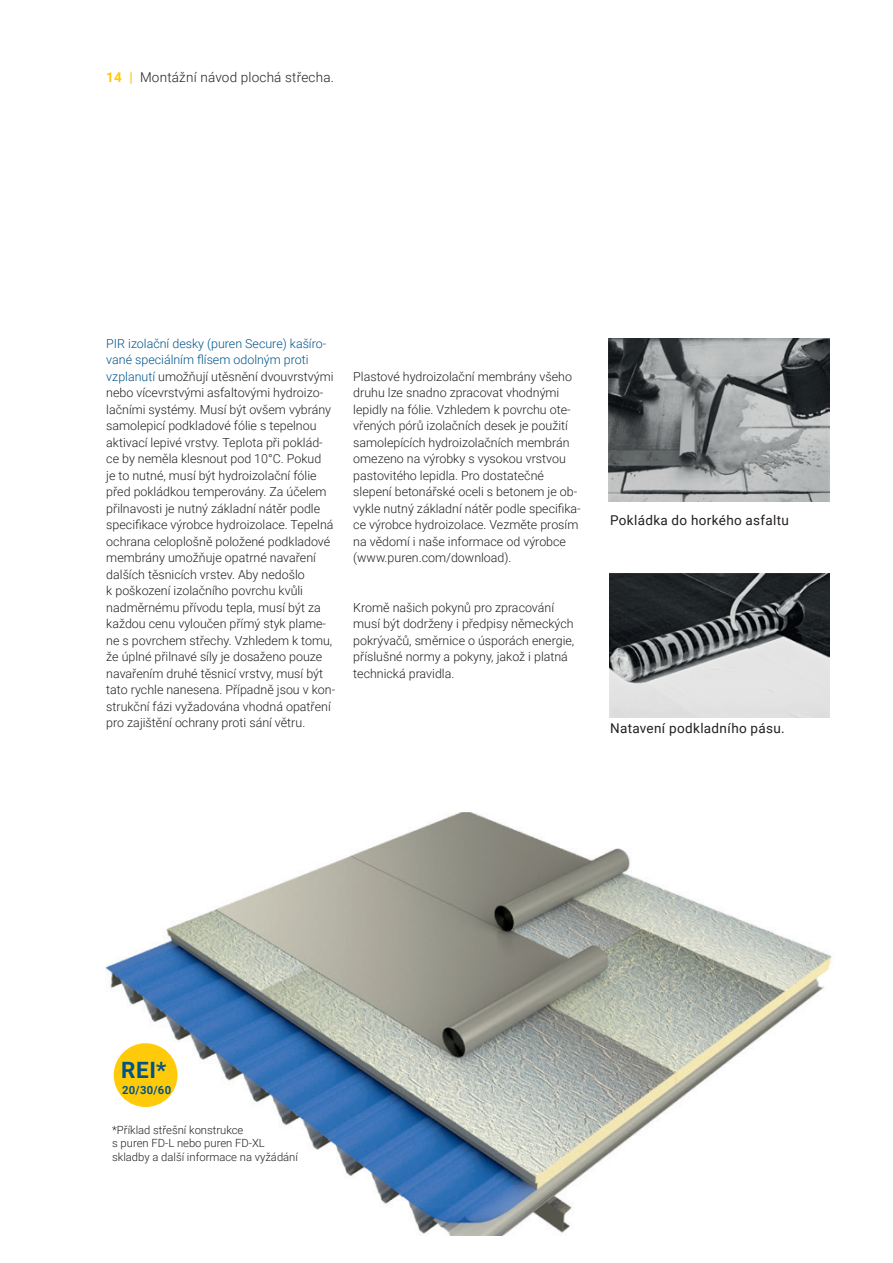
<style>
.page{position:relative;width:893px;height:1263px;background:#fff}
.page>*{position:absolute;margin:0;border:0;box-sizing:border-box;transform-origin:0 0}
.t1{font:700 22.5px "Roboto";color:#005489}
.t2{font:13.5px "Roboto";letter-spacing:.025em;color:#231f20}
.t3{font:300 13.5px "Roboto";letter-spacing:.015em;color:#231f20}
.t4{font:300 12.45px/16.5px "Roboto";color:#231f20}
.t5{font:300 11.25px/13.5px "Roboto";color:#231f20}
.t6{font:700 11.25px "Roboto";color:#005489}
.s1{font-weight:700;color:#feca0a}
.s2{color:#005489}
</style>
<div class="page">
<img style="left:105px;top:812px;width:727px;height:423px">
<div style="left:114px;top:1043px;width:63px;height:64px;background:#feca0a;border-radius:50%"></div>
<img style="left:610px;top:574px;width:219px;height:144px">
<img style="left:608px;top:338px;width:221px;height:163px">
<p class="t3" style="left:106px;top:68px;width:229px"><span class="s1">14 |</span> Montážní návod plochá střecha.</p>
<p class="t4" style="left:106px;top:335px;width:230px"><span class="s2">PIR izolační desky (puren Secure) kašíro&shy;vané speciálním flísem odolným proti vzplanutí</span> umožňují utěsnění dvouvrstvými nebo vícevrstvými asfaltovými hydroizo&shy;lačními systémy. Musí být ovšem vybrány samolepicí podkladové fólie s tepelnou aktivací lepivé vrstvy. Teplota při poklád&shy;ce by neměla klesnout pod 10°C. Pokud<br>je to nutné, musí být hydroizolační fólie před pokládkou temperovány. Za účelem přilnavosti je nutný základní nátěr podle specifikace výrobce hydroizolace. Tepelná ochrana celoplošně položené podkladové membrány umožňuje opatrné navaření dalších těsnicích vrstev. Aby nedošlo<br>k poškození izolačního povrchu kvůli nadměrnému přívodu tepla, musí být za každou cenu vyloučen přímý styk plame&shy;ne s povrchem střechy. Vzhledem k tomu, že úplné přilnavé síly je dosaženo pouze navařením druhé těsnicí vrstvy, musí být tato rychle nanesena. Případně jsou v kon&shy;strukční fázi vyžadována vhodná opatření pro zajištění ochrany proti sání větru.</p>
<p class="t4" style="left:353px;top:368px;width:229px">Plastové hydroizolační membrány všeho druhu lze snadno zpracovat vhodnými lepidly na fólie. Vzhledem k povrchu ote&shy;vřených pórů izolačních desek je použití samolepících hydroizolačních membrán omezeno na výrobky s vysokou vrstvou pastovitého lepidla. Pro dostatečné slepení betonářské oceli s betonem je ob&shy;vykle nutný základní nátěr podle specifika&shy;ce výrobce hydroizolace. Vezměte prosím na vědomí i naše informace od výrobce (www.puren.com/download).</p>
<p class="t4" style="left:353px;top:599px;width:223px">Kromě našich pokynů pro zpracování musí být dodrženy i předpisy německých pokrývačů, směrnice o úsporách energie, příslušné normy a pokyny, jakož i platná technická pravidla.</p>
<p class="t2" style="left:610px;top:510px;width:180px">Pokládka do horkého asfaltu</p>
<p class="t2" style="left:610px;top:719px;width:176px">Natavení podkladního pásu.</p>
<h1 class="t1" style="left:121px;top:1054px;width:47px">REI*</h1>
<p class="t6" style="left:122px;top:1082px;width:50px">20/30/60</p>
<p class="t5" style="left:112px;top:1122px;width:187px">*Příklad střešní konstrukce<br>s puren FD-L nebo puren FD-XL skladby a další informace na vyžádání</p>
</div>
